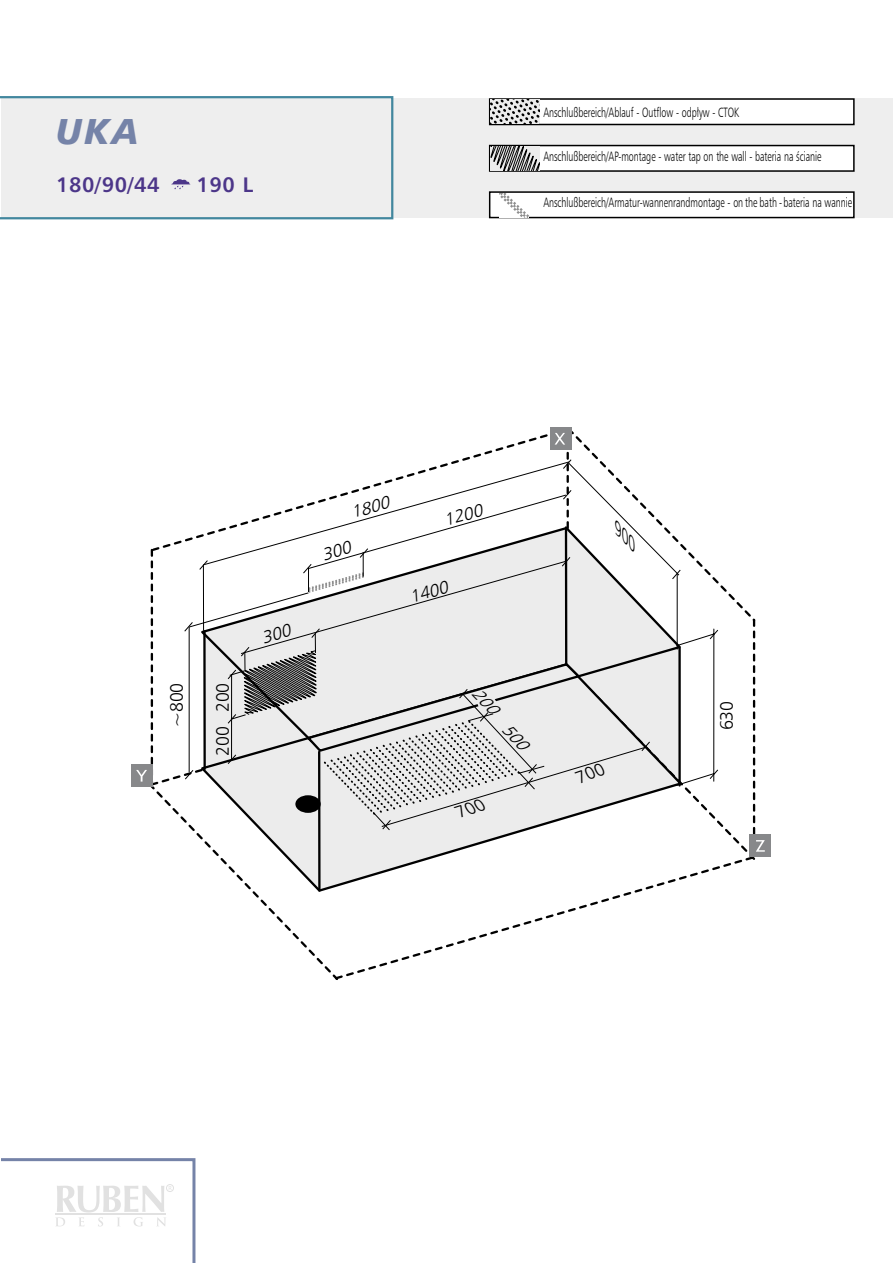
<style>
.page{position:relative;width:893px;height:1263px;background:#fff}
.page>*{position:absolute;margin:0;border:0;box-sizing:border-box;transform-origin:0 0}
.t1{font:italic 900 36px "Humanist Triple Seven PL";color:#7583a8}
.t2{font:700 21px "Humanist Triple Seven PL";letter-spacing:.03em;color:#4c3689}
.t3{font:18px "Humnst 777 Lt EU";letter-spacing:-.01em;color:#000}
.t4{font:italic 17.55px "Humnst 777 Lt EU";color:#000}
.t5{font:italic 17.25px "Humnst 777 Lt EU";color:#000}
.t6{font:300 13.5px "Humanist Triple Seven PL";color:#000;scale:.66 1}
</style>
<div class="page">
<div style="left:2px;top:98px;width:891px;height:120px;background:#eee"></div>
<div style="left:489px;top:98px;width:366px;height:27px;background:#fff;border:2px solid #000"></div>
<div style="left:489px;top:145px;width:366px;height:27px;background:#fff;border:2px solid #000"></div>
<div style="left:489px;top:191px;width:366px;height:27px;background:#fff;border:2px solid #000"></div>
<svg style="left:490px;top:100px;width:50px;height:24px"></svg>
<svg style="left:490px;top:147px;width:50px;height:23px"></svg>
<svg style="left:499px;top:194px;width:30px;height:23px"></svg>
<svg style="left:0;top:96px;width:393px;height:123px"></svg>
<svg style="left:2px;top:1158px;width:193px;height:105px"></svg>
<svg style="left:150px;top:427px;width:606px;height:553px"></svg>
<svg style="left:198px;top:830px;width:487px;height:63px"></svg>
<hr style="left:318px;top:752px;width:3px;height:138px;background:#000">
<div style="left:132px;top:764px;width:21px;height:23px;background:#87888a"></div>
<svg style="left:136px;top:770px;width:11px;height:12px"></svg>
<div style="left:550px;top:427px;width:21px;height:23px;background:#87888a"></div>
<svg style="left:555px;top:433px;width:10px;height:12px"></svg>
<div style="left:749px;top:834px;width:21px;height:23px;background:#87888a"></div>
<svg style="left:756px;top:840px;width:9px;height:12px"></svg>
<svg style="left:184px;top:459px;width:534px;height:371px"></svg>
<h1 class="t1" style="left:56px;top:107px;width:84px">UKA</h1>
<h2 class="t2" style="left:56px;top:171px;width:105px">180/90/44</h2>
<h2 class="t2" style="left:196px;top:171px;width:59px">190 L</h2>
<p class="t6" style="left:543px;top:104px;width:298px">Anschlußbereich/Ablauf - Outflow - odp∏yw - CTOK</p>
<p class="t6" style="left:543px;top:148px;width:423px">Anschlußbereich/AP-montage - water tap on the wall - bateria na Êcianie</p>
<p class="t6" style="left:543px;top:194px;width:469px">Anschlußbereich/Armatur-wannenrandmontage - on the bath -bateria na wannie</p>
<h3 class="t3" style="left:166px;top:726px;width:45px;rotate:-90deg">~800</h3>
<h3 class="t3" style="left:211px;top:756px;width:75px;rotate:-90deg">200 200</h3>
<p class="t5" style="left:348px;top:502px;width:41px;rotate:-16deg">1800</p>
<p class="t4" style="left:441px;top:510px;width:41px;rotate:-15deg">1200</p>
<p class="t4" style="left:407px;top:587px;width:41px;rotate:-17deg">1400</p>
<h3 class="t3" style="left:715px;top:730px;width:31px;rotate:-90deg">630</h3>
</div>
